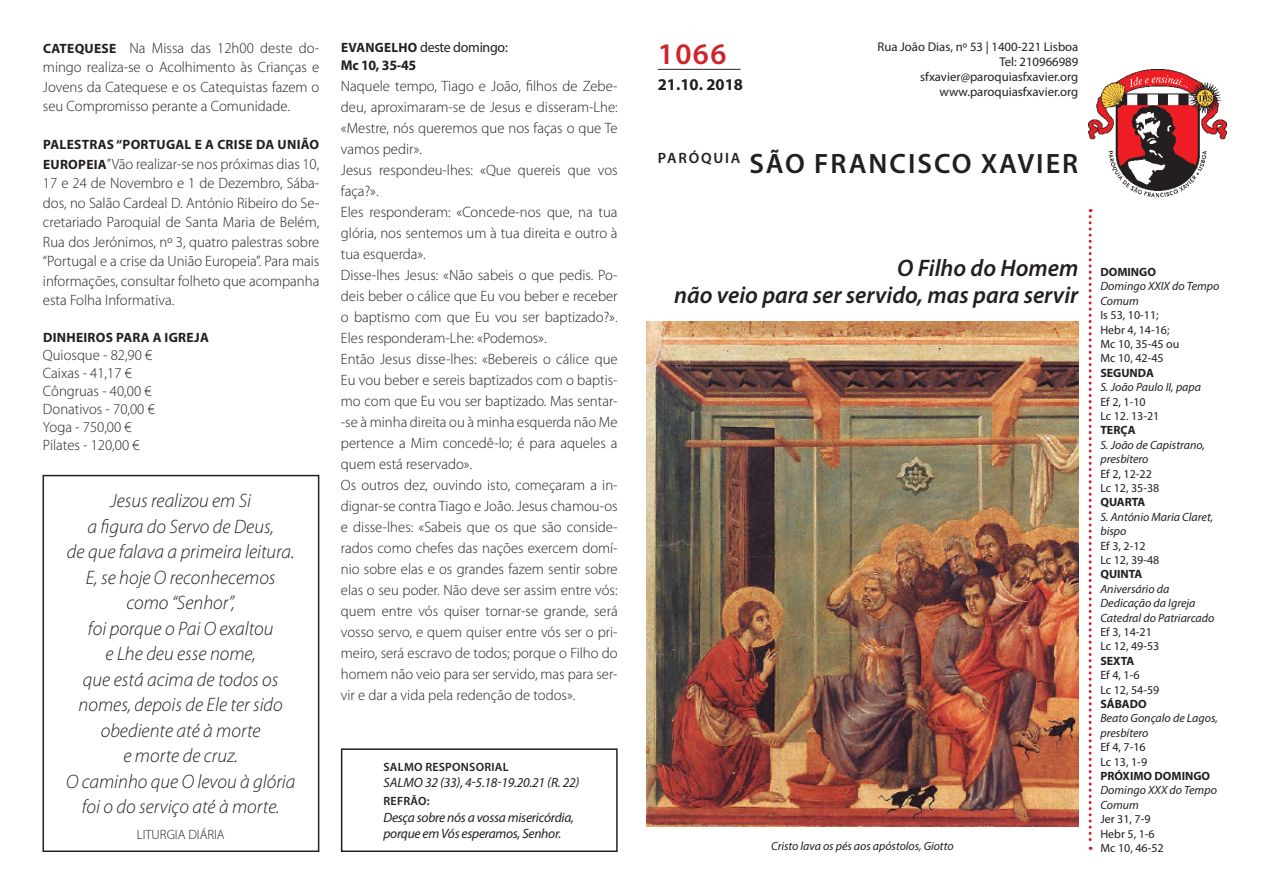
<style>
.page{position:relative;width:1263px;height:893px;background:#fff}
.page>*{position:absolute;margin:0;border:0;box-sizing:border-box;transform-origin:0 0}
.t1{font:600 30px "Myriad Pro";color:#d1232a}
.t2{font:600 28.05px "Myriad Pro";letter-spacing:.07em;color:#231f20}
.t3{font:italic 600 24px "Myriad Pro";color:#231f20}
.t4{font:italic 300 19.5px/25.5px "Myriad Pro";color:#231f20;text-align:center}
.t5{font:700 16.5px "Myriad Pro";color:#231f20}
.t6{font:300 15px/21px "Myriad Pro";color:#231f20;text-align:justify}
.t7{font:600 15px "Myriad Pro";letter-spacing:.12em;color:#231f20}
.t8{font:14.25px "Myriad Pro";letter-spacing:-.02em;color:#231f20}
.t9{font:700 14.25px "Myriad Pro";letter-spacing:-.02em;color:#231f20}
.t10{font:italic 13.5px/16.5px "Myriad Pro";letter-spacing:-.02em;color:#231f20}
.t11{font:700 13.5px "Myriad Pro";letter-spacing:.02em;color:#231f20}
.t12{font:300 13.5px "Myriad Pro";color:#231f20}
.t13{font:12.75px "Myriad Pro";color:#231f20}
.t14{font:italic 12px/14.4px "Myriad Pro";color:#231f20}
.t15{font:12px/14.4px "Myriad Pro";color:#231f20}
.t16{font:700 12px "Myriad Pro";color:#231f20}
.t17{font:600 12px "Myriad Pro";letter-spacing:.02em;color:#231f20}
.s1{font-weight:700;font-size:13.5px}
.s2{font-style:normal}
</style>
<div class="page">
<img style="left:1089px;top:70px;width:137px;height:128px">
<svg style="left:1089px;top:209px;width:3px;height:641px"></svg>
<hr style="left:658px;top:69px;width:82px;height:1px;background:#231f20">
<div style="left:341px;top:748px;width:277px;height:104px;border:2px solid #231f20"></div>
<div style="left:43px;top:475px;width:276px;height:377px;border:2px solid #231f20"></div>
<img style="left:646px;top:322px;width:432px;height:504px">
<p class="t6" style="left:43px;top:38px;width:278px;line-height:19.5px"><span class="s1">CATEQUESE</span> Na Missa das 12h00 deste do&shy;mingo realiza-se o Acolhimento às Crianças e Jovens da Catequese e os Catequistas fazem o seu Compromisso perante a Comunidade.</p>
<p class="t11" style="left:43px;top:136px;width:278px">PALESTRAS “PORTUGAL E A CRISE DA UNIÃO</p>
<p class="t6" style="left:43px;top:154px;width:278px;line-height:19.5px"><span class="s1">EUROPEIA</span>” Vão realizar-se nos próximas dias 10, 17 e 24 de Novembro e 1 de Dezembro, Sába&shy;dos, no Salão Cardeal D. António Ribeiro do Se&shy;cretariado Paroquial de Santa Maria de Belém, Rua dos Jerónimos, nº 3, quatro palestras sobre “Portugal e a crise da União Europeia”. Para mais informações, consultar folheto que acompanha esta Folha Informativa.</p>
<p class="t11" style="left:43px;top:328px;width:167px">DINHEIROS PARA A IGREJA</p>
<p class="t6" style="left:43px;top:344px;width:111px">Quiosque - 82,90 €</p>
<p class="t6" style="left:43px;top:362px;width:90px">Caixas - 41,17 €</p>
<p class="t6" style="left:43px;top:380px;width:110px">Côngruas - 40,00 €</p>
<p class="t6" style="left:43px;top:398px;width:113px">Donativos - 70,00 €</p>
<p class="t6" style="left:43px;top:416px;width:90px">Yoga - 750,00 €</p>
<p class="t6" style="left:43px;top:434px;width:98px">Pilates - 120,00 €</p>
<p class="t4" style="left:110px;top:488px;width:142px">Jesus realizou em Si</p>
<p class="t4" style="left:88px;top:513px;width:188px">a figura do Servo de Deus,</p>
<p class="t4" style="left:67px;top:539px;width:229px">de que falava a primeira leitura.</p>
<p class="t4" style="left:86px;top:564px;width:191px">E, se hoje O reconhecemos</p>
<p class="t4" style="left:126px;top:590px;width:110px">como “Senhor”,</p>
<p class="t4" style="left:88px;top:615px;width:187px">foi porque o Pai O exaltou</p>
<p class="t4" style="left:106px;top:641px;width:152px">e Lhe deu esse nome,</p>
<p class="t4" style="left:79px;top:666px;width:206px">que está acima de todos os nomes, depois de Ele ter sido obediente até à morte</p>
<p class="t4" style="left:123px;top:743px;width:116px">e morte de cruz.</p>
<p class="t4" style="left:66px;top:768px;width:231px">O caminho que O levou à glória foi o do serviço até à morte.</p>
<p class="t12" style="left:137px;top:827px;width:89px">LITURGIA DIÁRIA</p>
<p class="t8" style="left:341px;top:38px;width:168px"><span class="s1">EVANGELHO</span> deste domingo:</p>
<p class="t9" style="left:341px;top:56px;width:77px">Mc 10, 35-45</p>
<p class="t6" style="left:341px;top:75px;width:278px">Naquele tempo, Tiago e João, filhos de Zebe&shy;deu, aproximaram-se de Jesus e disseram-Lhe: «Mestre, nós queremos que nos faças o que Te vamos pedir».</p>
<p class="t6" style="left:341px;top:159px;width:278px">Jesus respondeu-lhes: «Que quereis que vos faça?».</p>
<p class="t6" style="left:341px;top:201px;width:278px">Eles responderam: «Concede-nos que, na tua glória, nos sentemos um à tua direita e outro à tua esquerda».</p>
<p class="t6" style="left:341px;top:264px;width:278px">Disse-lhes Jesus: «Não sabeis o que pedis. Po&shy;deis beber o cálice que Eu vou beber e receber o baptismo com que Eu vou ser baptizado?».<br>Eles responderam-Lhe: «Podemos».</p>
<p class="t6" style="left:341px;top:348px;width:278px">Então Jesus disse-lhes: «Bebereis o cálice que Eu vou beber e sereis baptizados com o baptis&shy;mo com que Eu vou ser baptizado. Mas sentar--se à minha direita ou à minha esquerda não Me pertence a Mim concedê-lo; é para aqueles a quem está reservado».</p>
<p class="t6" style="left:341px;top:474px;width:278px">Os outros dez, ouvindo isto, começaram a in&shy;dignar-se contra Tiago e João. Jesus chamou-os e disse-lhes: «Sabeis que os que são conside&shy;rados como chefes das nações exercem domí&shy;nio sobre elas e os grandes fazem sentir sobre elas o seu poder. Não deve ser assim entre vós: quem entre vós quiser tornar-se grande, será vosso servo, e quem quiser entre vós ser o pri&shy;meiro, será escravo de todos; porque o Filho do homem não veio para ser servido, mas para ser&shy;vir e dar a vida pela redenção de todos».</p>
<p class="t17" style="left:383px;top:759px;width:127px">SALMO RESPONSORIAL</p>
<p class="t10" style="left:383px;top:774px;width:197px">SALMO 32 (33), 4-5.18-19.20.21 (R. 22)</p>
<p class="t17" style="left:383px;top:794px;width:48px">REFRÃO:</p>
<p class="t10" style="left:383px;top:809px;width:192px">Desça sobre nós a vossa misericórdia, porque em Vós esperamos, Senhor.</p>
<p class="t1" style="left:658px;top:34px;width:70px">1066</p>
<p class="t5" style="left:658px;top:74px;width:87px">21.10. 2018</p>
<p class="t13" style="left:877px;top:38px;width:202px">Rua João Dias, nº 53 | 1400-221 Lisboa</p>
<p class="t13" style="left:999px;top:54px;width:81px">Tel: 210966989</p>
<p class="t13" style="left:920px;top:69px;width:160px">sfxavier@paroquiasfxavier.org</p>
<p class="t13" style="left:939px;top:84px;width:140px">www.paroquiasfxavier.org</p>
<p class="t7" style="left:658px;top:148px;width:84px">PARÓQUIA</p>
<p class="t2" style="left:749px;top:145px;width:330px">SÃO FRANCISCO XAVIER</p>
<p class="t3" style="left:897px;top:253px;width:183px">O Filho do Homem</p>
<p class="t3" style="left:674px;top:280px;width:406px">não veio para ser servido, mas para servir</p>
<p class="t14" style="left:771px;top:838px;width:184px">Cristo lava os pés aos apóstolos, Giotto</p>
<p class="t16" style="left:1100px;top:264px;width:57px">DOMINGO</p>
<p class="t14" style="left:1100px;top:279px;width:121px">Domingo XXIX do Tempo<br>Comum</p>
<p class="t15" style="left:1100px;top:308px;width:60px">Is 53, 10-11;</p>
<p class="t15" style="left:1100px;top:322px;width:71px">Hebr 4, 14-16;</p>
<p class="t15" style="left:1100px;top:337px;width:81px">Mc 10, 35-45 ou<br>Mc 10, 42-45</p>
<p class="t16" style="left:1100px;top:365px;width:55px">SEGUNDA</p>
<p class="t14" style="left:1100px;top:380px;width:102px">S. João Paulo II, papa</p>
<p class="t15" style="left:1100px;top:394px;width:47px">Ef 2, 1-10</p>
<p class="t15" style="left:1100px;top:409px;width:61px">Lc 12. 13-21</p>
<p class="t16" style="left:1100px;top:422px;width:37px">TERÇA</p>
<p class="t14" style="left:1100px;top:437px;width:106px">S. João de Capistrano, presbítero</p>
<p class="t15" style="left:1100px;top:466px;width:53px">Ef 2, 12-22</p>
<p class="t15" style="left:1100px;top:481px;width:61px">Lc 12, 35-38</p>
<p class="t16" style="left:1100px;top:494px;width:46px">QUARTA</p>
<p class="t14" style="left:1100px;top:509px;width:114px">S. António Maria Claret, bispo</p>
<p class="t15" style="left:1100px;top:538px;width:47px">Ef 3, 2-12</p>
<p class="t15" style="left:1100px;top:553px;width:61px">Lc 12, 39-48</p>
<p class="t16" style="left:1100px;top:566px;width:44px">QUINTA</p>
<p class="t14" style="left:1100px;top:581px;width:115px">Aniversário da<br>Dedicação da Igreja<br>Catedral do Patriarcado<br><span class="s2">Ef 3, 14-21</span></p>
<p class="t15" style="left:1100px;top:639px;width:61px">Lc 12, 49-53</p>
<p class="t16" style="left:1100px;top:653px;width:35px">SEXTA</p>
<p class="t15" style="left:1100px;top:668px;width:41px">Ef 4, 1-6</p>
<p class="t15" style="left:1100px;top:682px;width:61px">Lc 12, 54-59</p>
<p class="t16" style="left:1100px;top:696px;width:48px">SÁBADO</p>
<p class="t14" style="left:1100px;top:711px;width:119px">Beato Gonçalo de Lagos, presbítero</p>
<p class="t15" style="left:1100px;top:740px;width:47px">Ef 4, 7-16</p>
<p class="t15" style="left:1100px;top:754px;width:48px">Lc 13, 1-9</p>
<p class="t16" style="left:1100px;top:768px;width:111px">PRÓXIMO DOMINGO</p>
<p class="t14" style="left:1100px;top:783px;width:118px">Domingo XXX do Tempo<br>Comum</p>
<p class="t15" style="left:1100px;top:812px;width:52px">Jer 31, 7-9</p>
<p class="t15" style="left:1100px;top:826px;width:56px">Hebr 5, 1-6</p>
<p class="t15" style="left:1100px;top:841px;width:65px">Mc 10, 46-52</p>
</div>
